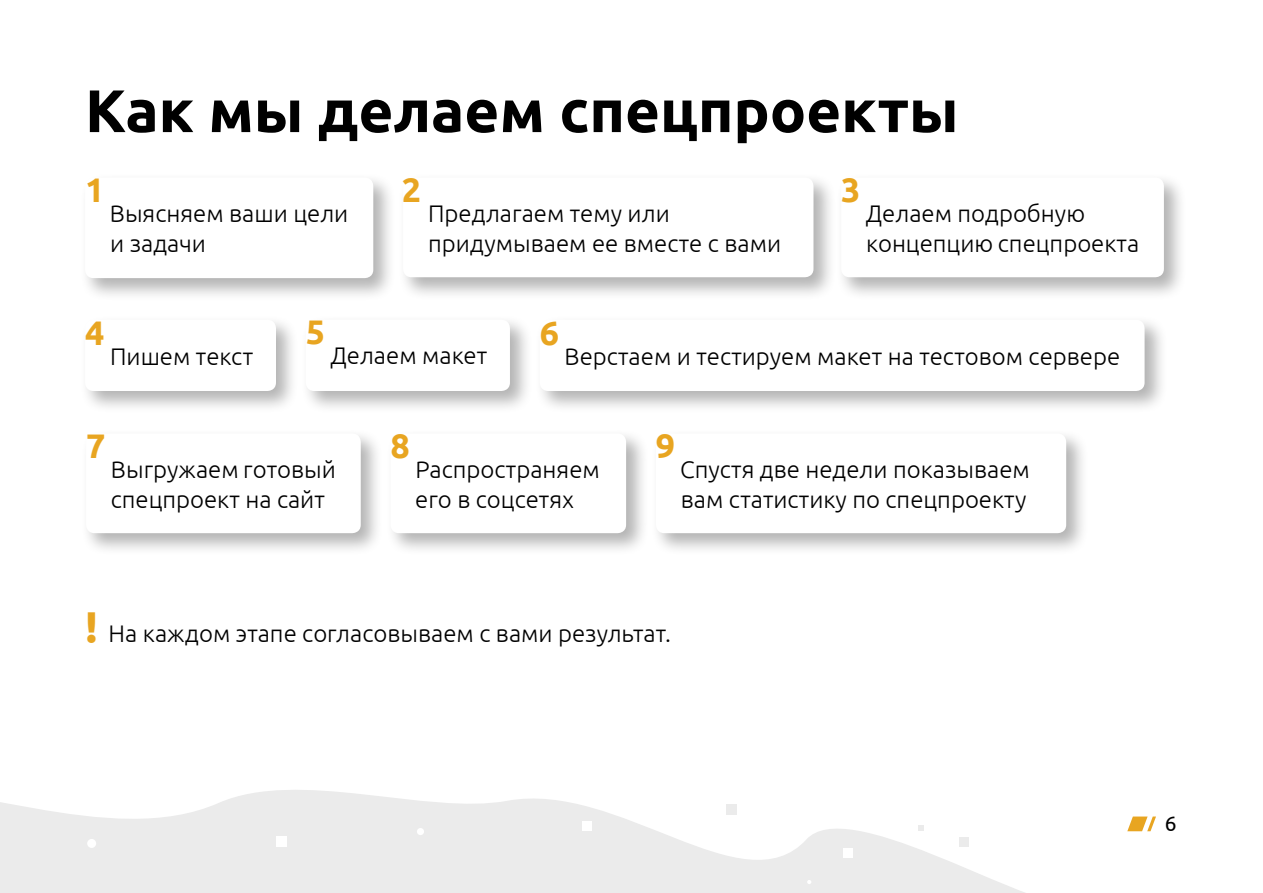
<style>
.page{position:relative;width:1263px;height:893px;background:#fff}
.page>*{position:absolute;margin:0;border:0;box-sizing:border-box;transform-origin:0 0}
.zagolovok{font:700 60px "Ubuntu";color:#000}
.zagolovok-2{font:700 44.55px "Ubuntu";color:#e8a521}
.text{font:700 34.05px "Ubuntu";color:#e8a521}
.text-2{font:300 24px/30px "Ubuntu";color:#000}
.t1{font:21px "Ubuntu";color:#000}
</style>
<div class="page">
<div style="left:534px;top:315px;width:634px;height:99px;background:#000;opacity:.3"></div>
<div style="left:540px;top:320px;width:604px;height:71px;background:#fff;border-radius:9px"></div>
<div style="left:650px;top:428px;width:439px;height:128px;background:#000;opacity:.3"></div>
<div style="left:656px;top:433px;width:410px;height:100px;background:#fff;border-radius:9px"></div>
<div style="left:836px;top:173px;width:351px;height:128px;background:#000;opacity:.3"></div>
<div style="left:841px;top:178px;width:323px;height:99px;background:#fff;border-radius:9px"></div>
<svg style="left:0;top:790px;width:1151px;height:103px;fill:#ebebeb"></svg>
<svg style="left:807px;top:880px;width:4px;height:4px"></svg>
<div style="left:726px;top:805px;width:10px;height:10px;background:#ebebeb"></div>
<div style="left:1134px;top:880px;width:9px;height:9px;background:#fff"></div>
<div style="left:785px;top:813px;width:7px;height:6px;background:#fff"></div>
<div style="left:843px;top:848px;width:10px;height:10px;background:#fff"></div>
<svg style="left:918px;top:826px;width:5px;height:5px"></svg>
<div style="left:276px;top:836px;width:10px;height:11px;background:#fff"></div>
<div style="left:635px;top:805px;width:8px;height:8px;background:#fff"></div>
<div style="left:959px;top:837px;width:9px;height:9px;background:#ebebeb"></div>
<div style="left:582px;top:822px;width:9px;height:9px;background:#fff"></div>
<div style="left:747px;top:836px;width:8px;height:9px;background:#fff"></div>
<div style="left:417px;top:828px;width:7px;height:7px;background:#fff;border-radius:50%"></div>
<div style="left:968px;top:822px;width:8px;height:8px;background:#fff;border-radius:50%"></div>
<div style="left:87px;top:839px;width:9px;height:9px;background:#fff;border-radius:50%"></div>
<div style="left:80px;top:173px;width:317px;height:129px;background:#000;opacity:.3"></div>
<div style="left:85px;top:178px;width:288px;height:100px;background:#fff;border-radius:9px"></div>
<div style="left:385px;top:428px;width:264px;height:128px;background:#000;opacity:.3"></div>
<div style="left:390px;top:433px;width:236px;height:100px;background:#fff;border-radius:9px"></div>
<div style="left:398px;top:173px;width:439px;height:128px;background:#000;opacity:.3"></div>
<div style="left:403px;top:178px;width:410px;height:99px;background:#fff;border-radius:9px"></div>
<div style="left:300px;top:315px;width:233px;height:99px;background:#000;opacity:.3"></div>
<div style="left:306px;top:320px;width:204px;height:71px;background:#fff;border-radius:9px"></div>
<div style="left:80px;top:315px;width:219px;height:99px;background:#000;opacity:.3"></div>
<div style="left:85px;top:320px;width:191px;height:71px;background:#fff;border-radius:9px"></div>
<div style="left:81px;top:428px;width:303px;height:128px;background:#000;opacity:.3"></div>
<div style="left:86px;top:433px;width:275px;height:100px;background:#fff;border-radius:9px"></div>
<svg style="left:1127px;top:816px;width:29px;height:15px"></svg>
<p class="zagolovok" style="left:85px;top:74px;width:875px">Как мы делаем спецпроекты</p>
<p class="text" style="left:85px;top:169px;width:21px">1</p>
<p class="text-2" style="left:110px;top:198px;width:240px">Выясняем ваши цели и задачи</p>
<p class="text" style="left:402px;top:169px;width:21px">2</p>
<p class="text-2" style="left:428px;top:198px;width:355px">Предлагаем тему или придумываем ее вместе с вами</p>
<p class="text" style="left:841px;top:169px;width:21px">3</p>
<p class="text-2" style="left:866px;top:198px;width:275px">Делаем подробную концепцию спецпроекта</p>
<p class="text" style="left:85px;top:313px;width:21px">4</p>
<p class="text-2" style="left:110px;top:341px;width:145px">Пишем текст</p>
<p class="text" style="left:306px;top:311px;width:21px">5</p>
<p class="text-2" style="left:331px;top:340px;width:158px">Делаем макет</p>
<p class="text" style="left:540px;top:313px;width:21px">6</p>
<p class="text-2" style="left:564px;top:341px;width:557px">Верстаем и тестируем макет на тестовом сервере</p>
<p class="text" style="left:86px;top:425px;width:21px">7</p>
<p class="text-2" style="left:111px;top:453px;width:227px">Выгружаем готовый спецпроект на сайт</p>
<p class="text" style="left:390px;top:425px;width:21px">8</p>
<p class="text-2" style="left:415px;top:453px;width:186px">Распространяем его в соцсетях</p>
<p class="text" style="left:656px;top:425px;width:21px">9</p>
<p class="text-2" style="left:680px;top:453px;width:351px">Спустя две недели показываем вам статистику по спецпроекту</p>
<p class="zagolovok-2" style="left:85px;top:600px;width:14px">!</p>
<p class="text-2" style="left:109px;top:617px;width:564px">На каждом этапе согласовываем с вами результат.</p>
<p class="t1" style="left:1165px;top:811px;width:13px">6</p>
</div>
